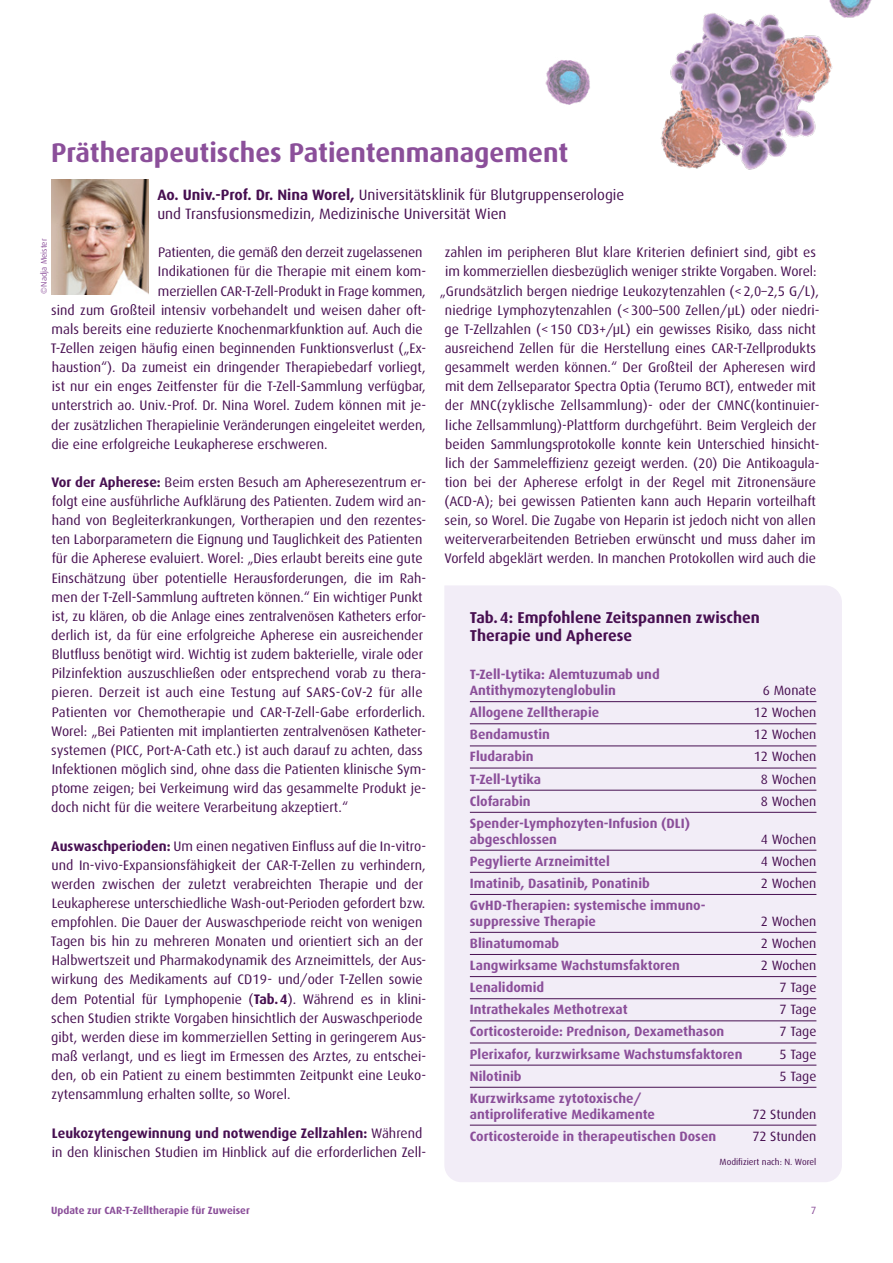
<style>
.page{position:relative;width:893px;height:1263px;background:#fff}
.page>*{position:absolute;margin:0;border:0;box-sizing:border-box;transform-origin:0 0}
.t1{font:700 27px "Dax";color:#8b4f9a}
.t2{font:700 15.75px/18px "Dax";color:#470f51}
.t3{font:15px/19.2px "Dax";color:#470f51}
.t4{font:13.8px/19.2px "Dax";color:#470f51}
.t5{font:700 13.5px/15.8px "Dax";color:#8b4f9a}
.t6{font:13.5px "Dax";color:#470f51}
.t7{font:700 10.5px "Dax";color:#8b4f9a}
.t8{font:10.5px "Dax";color:#8b4f9a}
.t9{font:9px "Dax";color:#470f51}
.t10{font:8.25px "Dax";color:#8b4f9a}
.s1{font-weight:700}
</style>
<div class="page">
<img style="left:660px;top:0;width:212px;height:170px">
<img style="left:545px;top:60px;width:45px;height:45px">
<img style="left:51px;top:180px;width:98px;height:114px">
<div style="left:444px;top:585px;width:398px;height:597px;background:#f2edf7"></div>
<hr style="left:470px;top:701px;width:346px;height:1px;background:#470f51">
<hr style="left:470px;top:723px;width:346px;height:1px;background:#470f51">
<hr style="left:470px;top:746px;width:346px;height:1px;background:#470f51">
<hr style="left:470px;top:768px;width:346px;height:1px;background:#470f51">
<hr style="left:470px;top:790px;width:346px;height:1px;background:#470f51">
<hr style="left:470px;top:812px;width:346px;height:1px;background:#470f51">
<hr style="left:470px;top:850px;width:346px;height:1px;background:#470f51">
<hr style="left:470px;top:872px;width:346px;height:1px;background:#470f51">
<hr style="left:470px;top:894px;width:346px;height:1px;background:#470f51">
<hr style="left:470px;top:932px;width:346px;height:1px;background:#470f51">
<hr style="left:470px;top:954px;width:346px;height:1px;background:#470f51">
<hr style="left:470px;top:976px;width:346px;height:1px;background:#470f51">
<hr style="left:470px;top:998px;width:346px;height:1px;background:#470f51">
<hr style="left:470px;top:1020px;width:346px;height:1px;background:#470f51">
<hr style="left:470px;top:1043px;width:346px;height:1px;background:#470f51">
<hr style="left:470px;top:1065px;width:346px;height:1px;background:#470f51">
<hr style="left:470px;top:1087px;width:346px;height:1px;background:#470f51">
<hr style="left:470px;top:1125px;width:346px;height:1px;background:#470f51">
<h1 class="t1" style="left:51px;top:138px;width:519px">Prätherapeutisches Patientenmanagement</h1>
<p class="t3" style="left:157px;top:185px;width:469px"><span class="s1">Ao. Univ.-Prof. Dr. Nina Worel,</span> Universitätsklinik für Blutgruppenserologie und Transfusionsmedizin, Medizinische Universität Wien</p>
<p class="t10" style="left:39px;top:294px;width:57px;rotate:-90deg">©Nadja Meister</p>
<p class="t4" style="left:158px;top:243px;width:266px">Patienten, die gemäß den derzeit zugelassenen</p>
<p class="t4" style="left:158px;top:262px;width:270px">Indikationen für die Therapie mit einem kom-</p>
<p class="t4" style="left:158px;top:281px;width:269px">merziellen CAR-T-Zell-Produkt in Frage kommen,</p>
<p class="t4" style="left:51px;top:300px;width:376px">sind zum Großteil intensiv vorbehandelt und weisen daher oft-</p>
<p class="t4" style="left:52px;top:320px;width:372px">mals bereits eine reduzierte Knochenmarkfunktion auf. Auch die</p>
<p class="t4" style="left:51px;top:339px;width:377px">T-Zellen zeigen häufig einen beginnenden Funktionsverlust („Ex-</p>
<p class="t4" style="left:52px;top:358px;width:376px">haustion“). Da zumeist ein dringender Therapiebedarf vorliegt,</p>
<p class="t4" style="left:52px;top:377px;width:375px">ist nur ein enges Zeitfenster für die T-Zell-Sammlung verfügbar,</p>
<p class="t4" style="left:52px;top:396px;width:376px">unterstrich ao. Univ.-Prof. Dr. Nina Worel. Zudem können mit je-</p>
<p class="t4" style="left:51px;top:415px;width:376px">der zusätzlichen Therapielinie Veränderungen eingeleitet werden,</p>
<p class="t4" style="left:51px;top:434px;width:278px">die eine erfolgreiche Leukapherese erschweren.</p>
<p class="t4" style="left:51px;top:473px;width:376px"><span class="s1">Vor der Apherese:</span> Beim ersten Besuch am Apheresezentrum er&shy;folgt eine ausführliche Aufklärung des Patienten. Zudem wird an&shy;hand von Begleiterkrankungen, Vortherapien und den rezentes&shy;ten Laborparametern die Eignung und Tauglichkeit des Patienten für die Apherese evaluiert. Worel: „Dies erlaubt bereits eine gute Einschätzung über potentielle Herausforderungen, die im Rah&shy;men der T-Zell-Sammlung auftreten können.“ Ein wichtiger Punkt ist, zu klären, ob die Anlage eines zentralvenösen Katheters erfor&shy;derlich ist, da für eine erfolgreiche Apherese ein ausreichender Blutfluss benötigt wird. Wichtig ist zudem bakterielle, virale oder Pilzinfektion auszuschließen oder entsprechend vorab zu thera&shy;pieren. Derzeit ist auch eine Testung auf SARS-CoV-2 für alle Patienten vor Chemotherapie und CAR-T-Zell-Gabe erforderlich.<br>Worel: „Bei Patienten mit implantierten zentralvenösen Katheter&shy;systemen (PICC, Port-A-Cath etc.) ist auch darauf zu achten, dass Infektionen möglich sind, ohne dass die Patienten klinische Sym&shy;ptome zeigen; bei Verkeimung wird das gesammelte Produkt je&shy;doch nicht für die weitere Verarbeitung akzeptiert.“</p>
<p class="t4" style="left:51px;top:836px;width:377px"><span class="s1">Auswaschperioden:</span> Um einen negativen Einfluss auf die In-vitro&shy;und In-vivo-Expansionsfähigkeit der CAR-T-Zellen zu verhindern, werden zwischen der zuletzt verabreichten Therapie und der Leukapherese unterschiedliche Wash-out-Perioden gefordert bzw. empfohlen. Die Dauer der Auswaschperiode reicht von wenigen Tagen bis hin zu mehreren Monaten und orientiert sich an der Halbwertszeit und Pharmakodynamik des Arzneimittels, der Aus&shy;wirkung des Medikaments auf CD19- und/oder T-Zellen sowie dem Potential für Lymphopenie (<span class="s1">Tab.4</span>). Während es in klini&shy;schen Studien strikte Vorgaben hinsichtlich der Auswaschperiode gibt, werden diese im kommerziellen Setting in geringerem Aus&shy;maß verlangt, und es liegt im Ermessen des Arztes, zu entschei&shy;den, ob ein Patient zu einem bestimmten Zeitpunkt eine Leuko&shy;zytensammlung erhalten sollte, so Worel.</p>
<p class="t4" style="left:52px;top:1123px;width:376px"><span class="s1">Leukozytengewinnung und notwendige Zellzahlen:</span> Während in den klinischen Studien im Hinblick auf die erforderlichen Zell-</p>
<p class="t4" style="left:440px;top:243px;width:381px;text-align:center">zahlen im peripheren Blut klare Kriterien definiert sind, gibt es im kommerziellen diesbezüglich weniger strikte Vorgaben. Worel: „Grundsätzlich bergen niedrige Leukozytenzahlen (&lt;2,0–2,5 G/L), niedrige Lymphozytenzahlen (&lt;300–500 Zellen/µL) oder niedri&shy;ge T-Zellzahlen (&lt;150 CD3+/µL) ein gewisses Risiko, dass nicht ausreichend Zellen für die Herstellung eines CAR-T-Zellprodukts gesammelt werden können.“ Der Großteil der Apheresen wird mit dem Zellseparator Spectra Optia (Terumo BCT), entweder mit der MNC(zyklische Zellsammlung)- oder der CMNC(kontinuier&shy;liche Zellsammlung)-Plattform durchgeführt. Beim Vergleich der beiden Sammlungsprotokolle konnte kein Unterschied hinsicht&shy;lich der Sammeleffizienz gezeigt werden. (20) Die Antikoagula&shy;tion bei der Apherese erfolgt in der Regel mit Zitronensäure (ACD-A); bei gewissen Patienten kann auch Heparin vorteilhaft sein, so Worel. Die Zugabe von Heparin ist jedoch nicht von allen weiterverarbeitenden Betrieben erwünscht und muss daher im Vorfeld abgeklärt werden. In manchen Protokollen wird auch die</p>
<p class="t2" style="left:470px;top:608px;width:292px">Tab.4: Empfohlene Zeitspannen zwischen<br>Therapie und Apherese</p>
<p class="t5" style="left:470px;top:667px;width:191px">T-Zell-Lytika: Alemtuzumab und<br>Antithymozytenglobulin</p>
<p class="t6" style="left:763px;top:683px;width:55px">6 Monate</p>
<p class="t5" style="left:470px;top:705px;width:131px">Allogene Zelltherapie</p>
<p class="t6" style="left:754px;top:705px;width:64px">12 Wochen</p>
<p class="t5" style="left:470px;top:727px;width:82px">Bendamustin</p>
<p class="t6" style="left:754px;top:727px;width:64px">12 Wochen</p>
<p class="t5" style="left:470px;top:749px;width:65px">Fludarabin</p>
<p class="t6" style="left:754px;top:749px;width:64px">12 Wochen</p>
<p class="t5" style="left:470px;top:771px;width:73px">T-Zell-Lytika</p>
<p class="t6" style="left:761px;top:771px;width:57px">8 Wochen</p>
<p class="t5" style="left:470px;top:793px;width:62px">Clofarabin</p>
<p class="t6" style="left:761px;top:793px;width:57px">8 Wochen</p>
<p class="t5" style="left:470px;top:815px;width:222px">Spender-Lymphozyten-Infusion (DLI) abgeschlossen</p>
<p class="t6" style="left:761px;top:831px;width:57px">4 Wochen</p>
<p class="t5" style="left:470px;top:853px;width:141px">Pegylierte Arzneimittel</p>
<p class="t6" style="left:761px;top:853px;width:57px">4 Wochen</p>
<p class="t5" style="left:470px;top:875px;width:181px">Imatinib, Dasatinib, Ponatinib</p>
<p class="t6" style="left:761px;top:876px;width:57px">2 Wochen</p>
<p class="t5" style="left:470px;top:897px;width:237px">GvHD-Therapien: systemische immuno&shy;suppressive Therapie</p>
<p class="t6" style="left:761px;top:913px;width:57px">2 Wochen</p>
<p class="t5" style="left:470px;top:935px;width:91px">Blinatumomab</p>
<p class="t6" style="left:761px;top:936px;width:57px">2 Wochen</p>
<p class="t5" style="left:470px;top:957px;width:212px">Langwirksame Wachstumsfaktoren</p>
<p class="t6" style="left:761px;top:958px;width:57px">2 Wochen</p>
<p class="t5" style="left:470px;top:980px;width:76px">Lenalidomid</p>
<p class="t6" style="left:780px;top:980px;width:38px">7 Tage</p>
<p class="t5" style="left:470px;top:1002px;width:159px">Intrathekales Methotrexat</p>
<p class="t6" style="left:780px;top:1002px;width:38px">7 Tage</p>
<p class="t5" style="left:470px;top:1024px;width:256px">Corticosteroide: Prednison, Dexamethason</p>
<p class="t6" style="left:780px;top:1024px;width:38px">7 Tage</p>
<p class="t5" style="left:470px;top:1046px;width:274px">Plerixafor, kurzwirksame Wachstumsfaktoren</p>
<p class="t6" style="left:780px;top:1046px;width:38px">5 Tage</p>
<p class="t5" style="left:470px;top:1068px;width:53px">Nilotinib</p>
<p class="t6" style="left:780px;top:1068px;width:38px">5 Tage</p>
<p class="t5" style="left:470px;top:1090px;width:187px">Kurzwirksame zytotoxische/ antiproliferative Medikamente</p>
<p class="t6" style="left:752px;top:1106px;width:66px">72 Stunden</p>
<p class="t5" style="left:470px;top:1128px;width:248px">Corticosteroide in therapeutischen Dosen</p>
<p class="t6" style="left:752px;top:1128px;width:66px">72 Stunden</p>
<p class="t9" style="left:720px;top:1157px;width:98px">Modifiziert nach: N. Worel</p>
<p class="t7" style="left:51px;top:1204px;width:200px">Update zur CAR-T-Zelltherapie für Zuweiser</p>
<p class="t8" style="left:811px;top:1204px;width:7px">7</p>
</div>
